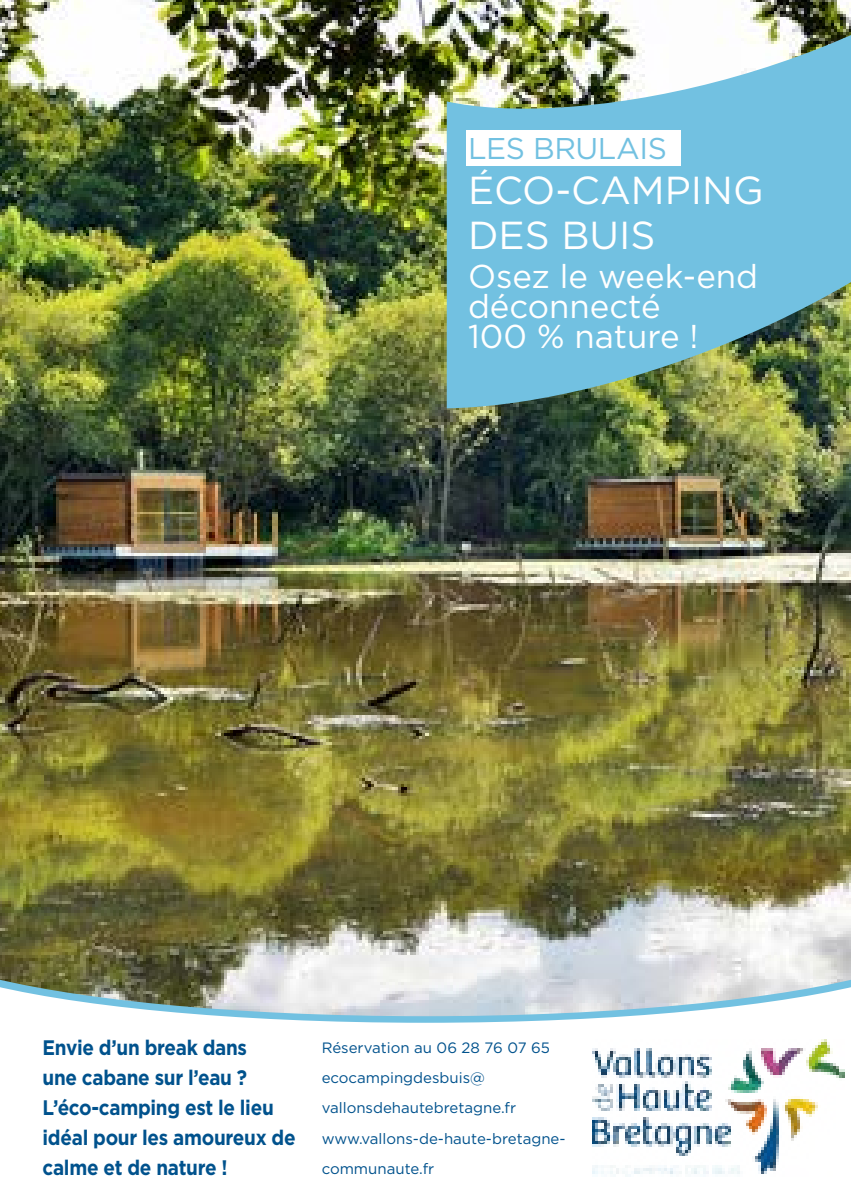
<style>
.page{position:relative;width:851px;height:1191px;background:#fff}
.page>*{position:absolute;margin:0;border:0;box-sizing:border-box;transform-origin:0 0}
.t1{font:39px/45px "Gotham";color:#fff}
.t2{font:33px/30px "Gotham";color:#fff}
.t3{font:30px "Gotham";letter-spacing:-.015em;color:#72c1e1}
.t4{font:700 21px/30px "Gotham";letter-spacing:-.015em;color:#00528d;scale:.9 1}
.t5{font:15px/30.3px "Gotham";color:#00528d}
</style>
<div class="page">
<img style="left:0;top:0;width:850px;height:973px">
<img style="left:446px;top:0;width:404px;height:408px">
<svg style="left:0;top:973px;width:850px;height:8px"></svg>
<svg style="left:0;top:981px;width:850px;height:196px"></svg>
<div style="left:466px;top:131px;width:215px;height:35px;background:#fff"></div>
<img style="left:592px;top:1039px;width:252px;height:137px">
<h3 class="t3" style="left:468px;top:129px;width:200px">LES BRULAIS</h3>
<h1 class="t1" style="left:468px;top:167px;width:297px">ÉCO-CAMPING<br>DES BUIS</h1>
<h2 class="t2" style="left:468px;top:260px;width:291px">Osez le week-end déconnecté<br>100 % nature !</h2>
<h3 class="t4" style="left:43px;top:1032px;width:283px">Envie d’un break dans<br>une cabane sur l’eau ?<br>L’éco-camping est le lieu idéal pour les amoureux de calme et de nature !</h3>
<p class="t5" style="left:321px;top:1032px;width:245px">Réservation au 06 28 76 07 65 ecocampingdesbuis@ vallonsdehautebretagne.fr www.vallons-de-haute-bretagne&shy;communaute.fr</p>
</div>
